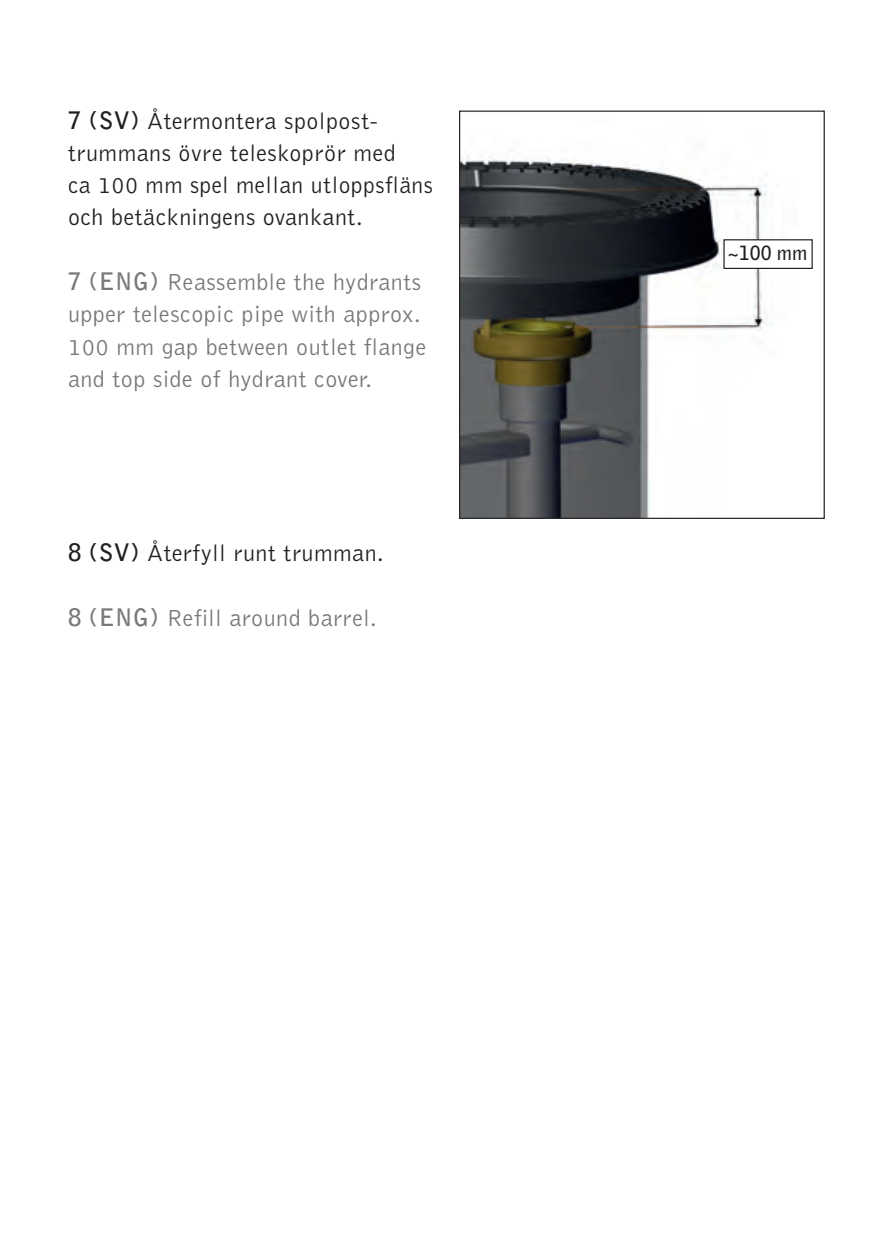
<style>
.page{position:relative;width:893px;height:1259px;background:#fff}
.page>*{position:absolute;margin:0;border:0;box-sizing:border-box;transform-origin:0 0}
.t1{font:300 24px/32.4px "Bell Gothic";letter-spacing:.02em;color:#76787b}
.t2{font:300 24px/32.4px "Bell Gothic";letter-spacing:.02em;color:#231f20}
.t3{font:700 19.5px "Bell Gothic";color:#231f20}
.s1{font-weight:700}
</style>
<div class="page">
<img style="left:461px;top:155px;width:307px;height:362px">
<div style="left:459px;top:111px;width:366px;height:408px;border:1px solid #231f20"></div>
<div style="left:724px;top:240px;width:88px;height:28px;background:#fff"></div>
<div style="left:723px;top:239px;width:90px;height:30px;border:1px solid #231f20"></div>
<p class="t2" style="left:68px;top:106px;width:366px"><span class="s1">7 (SV)</span> Återmontera spolpost - trummans övre teleskoprör med<br>ca 100 mm spel mellan utloppsfläns och betäckningens ovankant.</p>
<p class="t1" style="left:68px;top:267px;width:360px"><span class="s1">7 (ENG)</span> Reassemble the hydrants upper telescopic pipe with approx.<br>100 mm gap between outlet flange and top side of hydrant cover.</p>
<p class="t2" style="left:68px;top:538px;width:317px"><span class="s1">8 (SV)</span> Återfyll runt trumman.</p>
<p class="t1" style="left:68px;top:603px;width:310px"><span class="s1">8 (ENG)</span> Refill around barrel.</p>
<p class="t3" style="left:727px;top:246px;width:81px">~100 mm</p>
</div>
